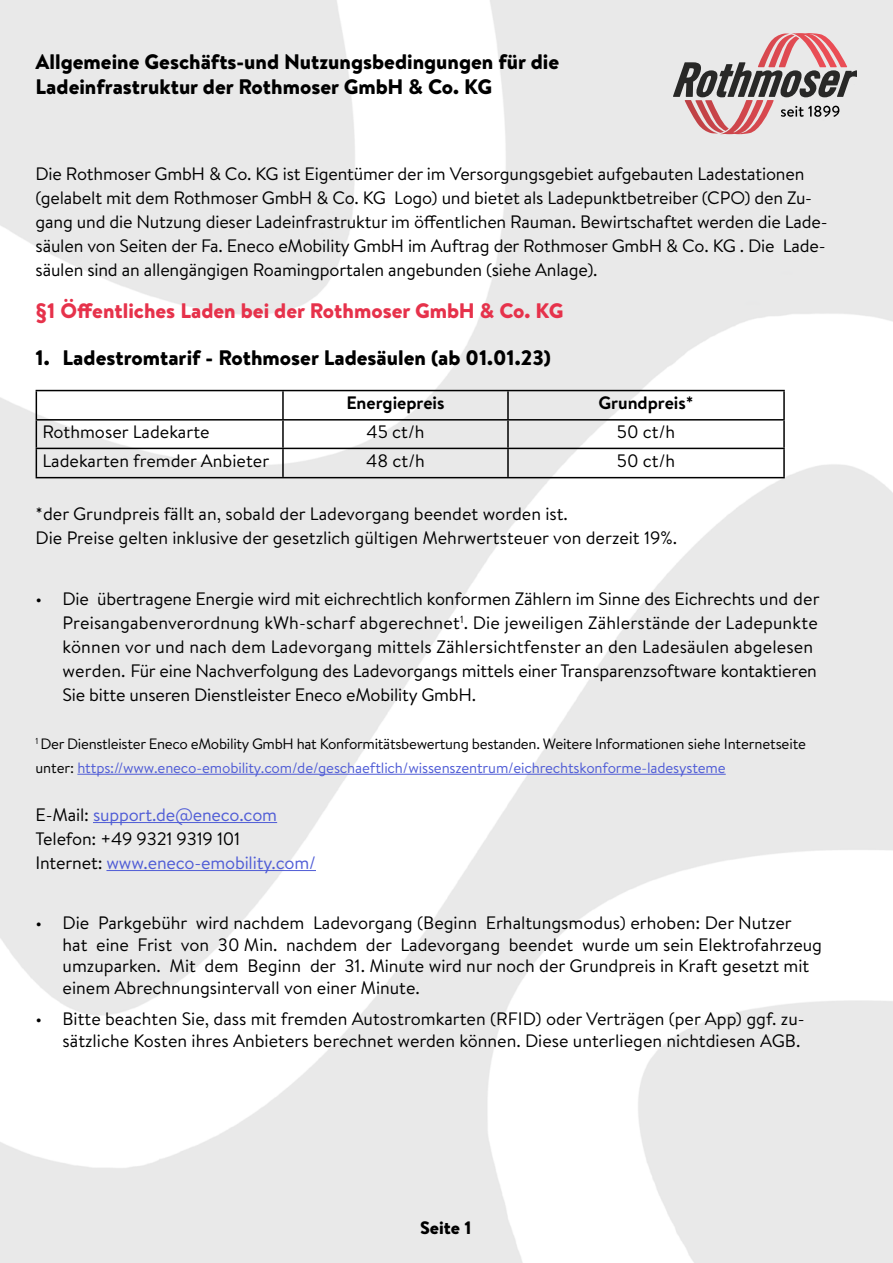
<style>
.page{position:relative;width:893px;height:1263px;background:#fff}
.page>*{position:absolute;margin:0;border:0;box-sizing:border-box;transform-origin:0 0}
.t1{font:900 21px/25.2px "Brandon Text";color:#000}
.t2{font:900 21px "Brandon Text";color:#e6324b}
.t3{font:18px/24px "Brandon Text";letter-spacing:-.005em;color:#000}
.t4{font:18px/24px "Brandon Text";letter-spacing:-.01em;color:#4f5cd6}
.t5{font:700 18px "Brandon Text";color:#000}
.t6{font:900 18px "Brandon Text";color:#000}
.t7{font:15px/24px "Brandon Text";letter-spacing:-.015em;color:#000}
.s1{color:#4f5cd6}
.s2{color:#000}
</style>
<div class="page">
<img style="left:1px;top:0;width:892px;height:1263px">
<svg style="left:673px;top:33px;width:183px;height:101px;background:#c2aeae"></svg>
<hr style="left:36px;top:390px;width:247px;height:1px;background:#000">
<hr style="left:283px;top:390px;width:225px;height:1px;background:#000">
<hr style="left:282px;top:391px;width:2px;height:28px;background:#000">
<hr style="left:508px;top:390px;width:277px;height:1px;background:#000">
<hr style="left:507px;top:391px;width:2px;height:28px;background:#000">
<hr style="left:783px;top:391px;width:2px;height:28px;background:#000">
<hr style="left:36px;top:419px;width:247px;height:2px;background:#000">
<hr style="left:283px;top:419px;width:225px;height:2px;background:#000">
<hr style="left:282px;top:421px;width:2px;height:27px;background:#000">
<hr style="left:508px;top:419px;width:277px;height:2px;background:#000">
<hr style="left:507px;top:421px;width:2px;height:27px;background:#000">
<hr style="left:783px;top:421px;width:2px;height:27px;background:#000">
<hr style="left:36px;top:448px;width:247px;height:1px;background:#000">
<svg style="left:36px;top:391px;width:1px;height:86px"></svg>
<hr style="left:283px;top:448px;width:225px;height:1px;background:#000">
<hr style="left:282px;top:449px;width:2px;height:28px;background:#000">
<hr style="left:508px;top:448px;width:277px;height:1px;background:#000">
<hr style="left:507px;top:449px;width:2px;height:28px;background:#000">
<hr style="left:783px;top:449px;width:2px;height:28px;background:#000">
<hr style="left:36px;top:477px;width:247px;height:1px;background:#000">
<hr style="left:283px;top:477px;width:225px;height:1px;background:#000">
<hr style="left:508px;top:477px;width:277px;height:1px;background:#000">
<hr style="left:77px;top:774px;width:649px;height:1px;background:#4f5cd6">
<hr style="left:93px;top:822px;width:184px;height:1px;background:#4f5cd6">
<hr style="left:106px;top:870px;width:210px;height:1px;background:#4f5cd6">
<p class="t1" style="left:36px;top:48px;width:525px">Allgemeine Geschäfts-und Nutzungsbedingungen für die<br>Ladeinfrastruktur der Rothmoser GmbH &amp; Co. KG</p>
<p class="t3" style="left:36px;top:161px;width:793px">Die Rothmoser GmbH &amp; Co. KG ist Eigentümer der im Versorgungsgebiet aufgebauten Ladestationen (gelabelt mit dem Rothmoser GmbH &amp; Co. KG Logo) und bietet als Ladepunktbetreiber (CPO) den Zu&shy;gang und die Nutzung dieser Ladeinfrastruktur im öffentlichen Rauman. Bewirtschaftet werden die Lade&shy;säulen von Seiten der Fa. Eneco eMobility GmbH im Auftrag der Rothmoser GmbH &amp; Co. KG . Die Lade&shy;säulen sind an allengängigen Roamingportalen angebunden (siehe Anlage).</p>
<p class="t2" style="left:36px;top:296px;width:530px">§1 Öffentliches Laden bei der Rothmoser GmbH &amp; Co. KG</p>
<p class="t1" style="left:36px;top:345px;width:517px">1. Ladestromtarif - Rothmoser Ladesäulen (ab 01.01.23)</p>
<p class="t5" style="left:346px;top:390px;width:100px">Energiepreis</p>
<p class="t5" style="left:598px;top:390px;width:97px">Grundpreis*</p>
<p class="t3" style="left:42px;top:420px;width:169px">Rothmoser Ladekarte</p>
<p class="t3" style="left:366px;top:420px;width:60px">45 ct/h</p>
<p class="t3" style="left:617px;top:420px;width:60px">50 ct/h</p>
<p class="t3" style="left:42px;top:448px;width:228px">Ladekarten fremder Anbieter</p>
<p class="t3" style="left:366px;top:448px;width:60px">48 ct/h</p>
<p class="t3" style="left:617px;top:448px;width:60px">50 ct/h</p>
<p class="t3" style="left:36px;top:502px;width:534px">*der Grundpreis fällt an, sobald der Ladevorgang beendet worden ist.</p>
<p class="t3" style="left:36px;top:526px;width:643px">Die Preise gelten inklusive der gesetzlich gültigen Mehrwertsteuer von derzeit 19%.</p>
<p class="t3" style="left:63px;top:586px;width:759px;text-indent:-27px">• Die übertragene Energie wird mit eichrechtlich konformen Zählern im Sinne des Eichrechts und der Preisangabenverordnung kWh-scharf abgerechnet<sup>1</sup>. Die jeweiligen Zählerstände der Ladepunkte können vor und nach dem Ladevorgang mittels Zählersichtfenster an den Ladesäulen abgelesen werden. Für eine Nachverfolgung des Ladevorgangs mittels einer Transparenzsoftware kontaktieren Sie bitte unseren Dienstleister Eneco eMobility GmbH.</p>
<p class="t7" style="left:36px;top:731px;width:772px"><sup>1</sup> Der Dienstleister Eneco eMobility GmbH hat Konformitätsbewertung bestanden. Weitere Informationen siehe Internetseite unter: <span class="s1">https://www.eneco-emobility.com/de/geschaeftlich/wissenszentrum/eichrechtskonforme-ladesysteme</span></p>
<p class="t4" style="left:36px;top:802px;width:282px"><span class="s2">E-Mail:</span> support.de@eneco.com<br><span class="s2">Telefon: +49 9321 9319 101<br>Internet:</span> www.eneco-emobility.com/</p>
<p class="t3" style="left:63px;top:911px;width:761px;line-height:21.6px;text-indent:-27px">• Die Parkgebühr wird nachdem Ladevorgang (Beginn Erhaltungsmodus) erhoben: Der Nutzer<br>hat eine Frist von 30 Min. nachdem der Ladevorgang beendet wurde um sein Elektrofahrzeug umzuparken. Mit dem Beginn der 31. Minute wird nur noch der Grundpreis in Kraft gesetzt mit einem Abrechnungsintervall von einer Minute.</p>
<p class="t3" style="left:36px;top:1007px;width:771px;line-height:21.6px;text-align:right">• Bitte beachten Sie, dass mit fremden Autostromkarten (RFID) oder Verträgen (per App) ggf. zu&shy;sätzliche Kosten ihres Anbieters berechnet werden können. Diese unterliegen nichtdiesen AGB.</p>
<p class="t6" style="left:420px;top:1215px;width:53px">Seite 1</p>
</div>
